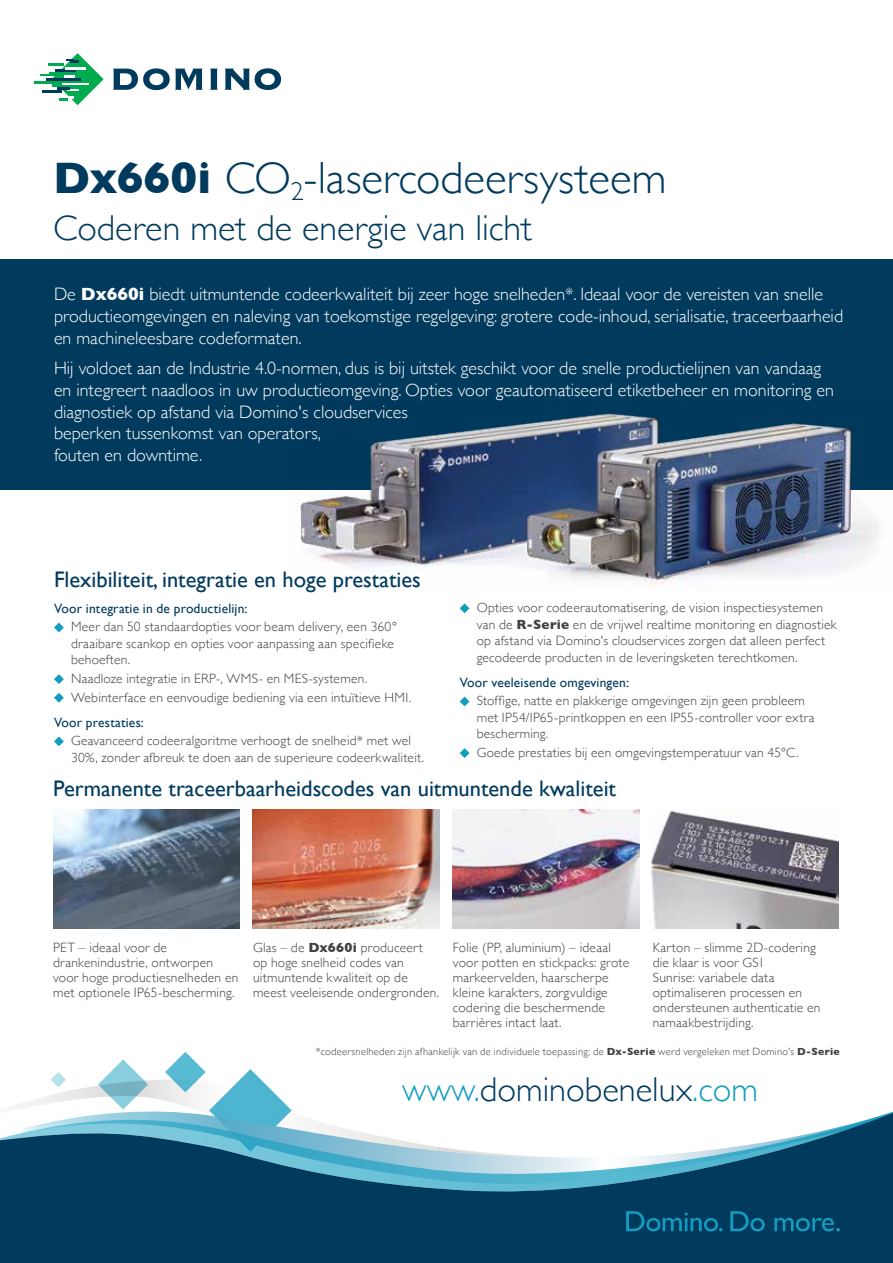
<style>
.page{position:relative;width:893px;height:1263px;background:#fff}
.page>*{position:absolute;margin:0;border:0;box-sizing:border-box;transform-origin:0 0}
.t1{font:300 45px "Gill Sans";color:#003a5d}
.t2{font:300 36px "Gill Sans";color:#003a5d}
.t3{font:300 34.5px "Gill Sans";color:#003a5d}
.t4{font:22.5px "Gill Sans";color:#003a5d}
.t5{font:300 18px/21.8px "Gill Sans";color:#fff}
.t6{font:300 13.5px/15px "Gill Sans";letter-spacing:.015em;color:#414042}
.t7{font:13.5px "Gill Sans";letter-spacing:.01em;color:#003a5d}
.t8{font:300 10.5px "Gill Sans";letter-spacing:.025em;color:#414042}
.s1{font-weight:700}
.s2{color:#129dc0}
</style>
<div class="page">
<div style="left:0;top:259px;width:893px;height:230px;background:#003a5d"></div>
<svg style="left:103px;top:1059px;width:40px;height:20px"></svg>
<svg style="left:41px;top:1079px;width:124px;height:19px"></svg>
<svg style="left:51px;top:1072px;width:15px;height:15px"></svg>
<svg style="left:9px;top:1098px;width:156px;height:10px"></svg>
<svg style="left:165px;top:1052px;width:124px;height:56px"></svg>
<svg style="left:0;top:1108px;width:893px;height:155px;fill:#003a5d"></svg>
<svg style="left:210px;top:69px;width:8px;height:21px"></svg>
<svg style="left:225px;top:68px;width:56px;height:22px"></svg>
<svg style="left:113px;top:68px;width:90px;height:22px"></svg>
<hr style="left:34px;top:81px;width:29px;height:2px;background:#00ab4f">
<svg style="left:40px;top:53px;width:64px;height:52px"></svg>
<svg style="left:626px;top:1211px;width:214px;height:20px"></svg>
<img style="left:53px;top:809px;width:186px;height:119px">
<img style="left:252px;top:809px;width:187px;height:119px">
<img style="left:452px;top:809px;width:187px;height:119px">
<img style="left:652px;top:809px;width:187px;height:119px">
<img style="left:288px;top:413px;width:605px;height:173px">
<svg style="left:54px;top:623px;width:10px;height:9px"></svg>
<svg style="left:54px;top:674px;width:10px;height:10px"></svg>
<svg style="left:54px;top:693px;width:10px;height:10px"></svg>
<svg style="left:54px;top:736px;width:10px;height:10px"></svg>
<svg style="left:460px;top:603px;width:9px;height:10px"></svg>
<svg style="left:460px;top:696px;width:9px;height:10px"></svg>
<svg style="left:460px;top:748px;width:9px;height:10px"></svg>
<h1 class="t1" style="left:53px;top:142px;width:615px"><span class="s1">Dx660i</span> CO<sub>2</sub>-lasercodeersysteem</h1>
<h2 class="t2" style="left:53px;top:200px;width:480px">Coderen met de energie van licht</h2>
<p class="t5" style="left:54px;top:283px;width:791px">De <span class="s1">Dx660i</span> biedt uitmuntende codeerkwaliteit bij zeer hoge snelheden*. Ideaal voor de vereisten van snelle productieomgevingen en naleving van toekomstige regelgeving: grotere code-inhoud, serialisatie, traceerbaarheid en machineleesbare codeformaten.</p>
<p class="t5" style="left:54px;top:356px;width:782px">Hij voldoet aan de Industrie 4.0-normen, dus is bij uitstek geschikt voor de snelle productielijnen van vandaag en integreert naadloos in uw productieomgeving. Opties voor geautomatiseerd etiketbeheer en monitoring en diagnostiek op afstand via Domino's cloudservices<br>beperken tussenkomst van operators,<br>fouten en downtime.</p>
<h3 class="t4" style="left:54px;top:566px;width:368px">Flexibiliteit, integratie en hoge prestaties</h3>
<p class="t7" style="left:54px;top:600px;width:195px">Voor integratie in de productielijn:</p>
<p class="t6" style="left:71px;top:618px;width:328px;line-height:16.5px">Meer dan 50 standaardopties voor beam delivery, een 360° draaibare scankop en opties voor aanpassing aan specifieke behoeften.</p>
<p class="t6" style="left:71px;top:669px;width:342px;line-height:18.6px">Naadloze integratie in ERP-, WMS- en MES-systemen.<br>Webinterface en eenvoudige bediening via een intuïtieve HMI.</p>
<p class="t7" style="left:54px;top:714px;width:91px">Voor prestaties:</p>
<p class="t6" style="left:71px;top:732px;width:355px;line-height:16.5px">Geavanceerd codeeralgoritme verhoogt de snelheid* met wel<br>30%, zonder afbreuk te doen aan de superieure codeerkwaliteit.</p>
<p class="t6" style="left:477px;top:599px;width:361px;line-height:16.5px">Opties voor codeerautomatisering, de vision inspectiesystemen van de <span class="s1">R-Serie</span> en de vrijwel realtime monitoring en diagnostiek op afstand via Domino's cloudservices zorgen dat alleen perfect gecodeerde producten in de leveringsketen terechtkomen.</p>
<p class="t7" style="left:460px;top:674px;width:171px">Voor veeleisende omgevingen:</p>
<p class="t6" style="left:477px;top:692px;width:339px;line-height:16.5px">Stoffige, natte en plakkerige omgevingen zijn geen probleem met IP54/IP65-printkoppen en een IP55-controller voor extra bescherming.</p>
<p class="t6" style="left:477px;top:744px;width:323px">Goede prestaties bij een omgevingstemperatuur van 45°C.</p>
<h3 class="t4" style="left:53px;top:775px;width:564px">Permanente traceerbaarheidscodes van uitmuntende kwaliteit</h3>
<p class="t6" style="left:53px;top:939px;width:187px">PET – ideaal voor de drankenindustrie, ontworpen voor hoge productiesnelheden en met optionele IP65-bescherming.</p>
<p class="t6" style="left:253px;top:939px;width:188px">Glas – de <span class="s1">Dx660i</span> produceert op hoge snelheid codes van uitmuntende kwaliteit op de meest veeleisende ondergronden.</p>
<p class="t6" style="left:453px;top:939px;width:178px">Folie (PP, aluminium) – ideaal voor potten en stickpacks: grote markeervelden, haarscherpe kleine karakters, zorgvuldige codering die beschermende barrières intact laat.</p>
<p class="t6" style="left:653px;top:939px;width:169px">Karton – slimme 2D-codering die klaar is voor GS1<br>Sunrise: variabele data optimaliseren processen en ondersteunen authenticatie en namaakbestrijding.</p>
<p class="t8" style="left:316px;top:1043px;width:525px">*codeersnelheden zijn afhankelijk van de individuele toepassing; de <span class="s1">Dx-Serie</span> werd vergeleken met Domino's <span class="s1">D-Serie</span></p>
<h3 class="t3" style="left:402px;top:1062px;width:357px"><span class="s2">www.</span>dominobenelux<span class="s2">.com</span></h3>
</div>
